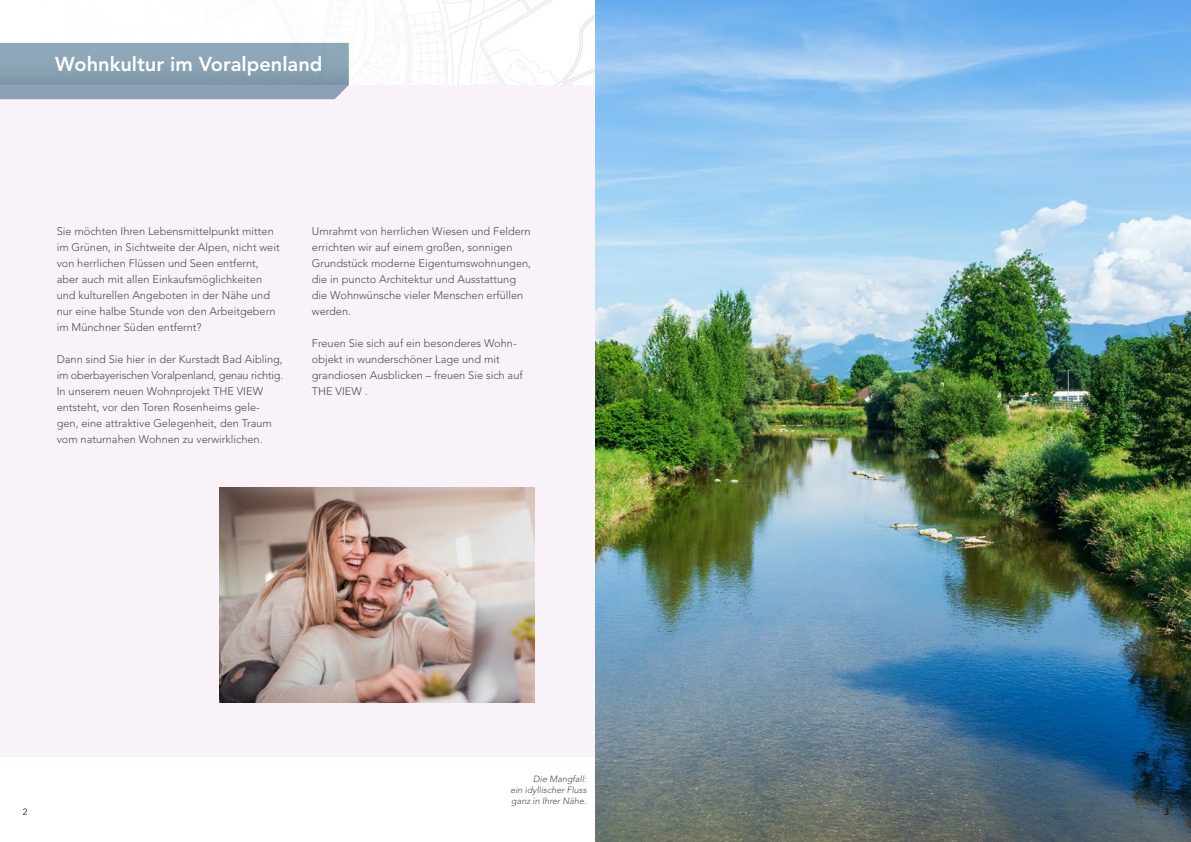
<style>
.page{position:relative;width:1191px;height:842px;background:#fff}
.page>*{position:absolute;margin:0;border:0;box-sizing:border-box;transform-origin:0 0}
.t1{font:800 20px "Avenir LT Std";color:#fff}
.t2{font:300 11px/16px "Avenir LT Std";color:#4e4e4d}
.t3{font:italic 300 9px/11px "Avenir LT";color:#4e4e4d;text-align:justify}
.t4{font:300 9px "Avenir LT Std";color:#000}
</style>
<div class="page">
<img style="left:0;top:0;width:595px;height:85px">
<div style="left:0;top:85px;width:1191px;height:672px;background:#f9f2f9"></div>
<img style="left:595px;top:0;width:596px;height:842px">
<img style="left:219px;top:488px;width:315px;height:214px">
<div style="left:0;top:85px;width:349px;height:14px;background:#8ca0b6"></div>
<div style="left:0;top:43px;width:349px;height:42px;background:linear-gradient(to right,#8aa3b5,#88a1b2)"></div>
<h1 class="t1" style="left:55px;top:52px;width:269px">Wohnkultur im Voralpenland</h1>
<p class="t2" style="left:57px;top:223px;width:224px">Sie möchten Ihren Lebensmittelpunkt mitten im Grünen, in Sichtweite der Alpen, nicht weit von herrlichen Flüssen und Seen entfernt, aber auch mit allen Einkaufsmöglichkeiten und kulturellen Angeboten in der Nähe und nur eine halbe Stunde von den Arbeitgebern im Münchner Süden entfernt?</p>
<p class="t2" style="left:57px;top:351px;width:228px">Dann sind Sie hier in der Kurstadt Bad Aibling, im oberbayerischen Voralpenland, genau richtig.<br>In unserem neuen Wohnprojekt THE VIEW entsteht, vor den Toren Rosenheims gele&shy;gen, eine attraktive Gelegenheit, den Traum vom naturnahen Wohnen zu verwirklichen.</p>
<p class="t2" style="left:312px;top:223px;width:221px">Umrahmt von herrlichen Wiesen und Feldern errichten wir auf einem großen, sonnigen Grundstück moderne Eigentumswohnungen, die in puncto Architektur und Ausstattung die Wohnwünsche vieler Menschen erfüllen werden.</p>
<p class="t2" style="left:312px;top:335px;width:212px">Freuen Sie sich auf ein besonderes Wohn&shy;objekt in wunderschöner Lage und mit grandiosen Ausblicken – freuen Sie sich auf<br>THE VIEW .</p>
<p class="t3" style="left:510px;top:773px;width:78px;text-indent:23px">Die Mangfall: ein idyllischer Fluss ganz in Ihrer Nähe.</p>
<p class="t4" style="left:23px;top:806px;width:6px">2</p>
<p class="t4" style="left:1164px;top:806px;width:6px">3</p>
</div>
